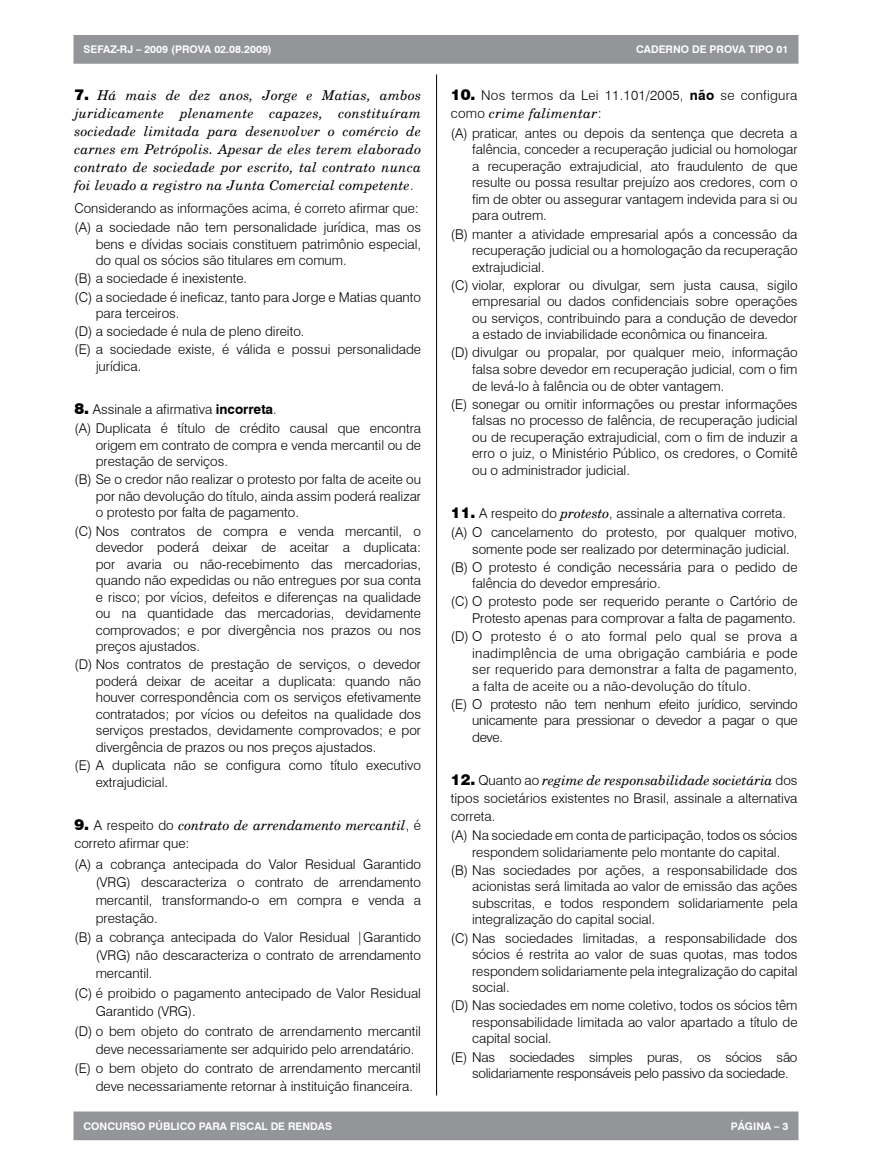
<style>
.page{position:relative;width:872px;height:1170px;background:#fff}
.page>*{position:absolute;margin:0;border:0;box-sizing:border-box;transform-origin:0 0}
.t1{font:300 13.5px/16.5px "Swiss 721 BT";color:#000}
.t2{font:italic 13.5px/18px "New Century Schlbk";color:#000;text-align:justify}
.t3{font:300 13.5px/16.5px "Swiss 721 BT";letter-spacing:-.02em;color:#000}
.t4{font:300 13.5px "Swiss 721 BT";letter-spacing:.02em;color:#000}
.t5{font:italic 13.5px "New Century Schlbk";letter-spacing:.02em;color:#000}
.t6{font:700 10.5px "Swiss 721 BT";color:#fff}
.s1{font-family:"Swiss 721 BT";font-weight:900;font-style:normal;font-size:15px}
.s2{font-family:"Swiss 721 BT";font-weight:300;font-style:normal}
.s3{font-weight:900;font-size:15px}
.s4{font-weight:700}
.s5{font-family:"New Century Schlbk";font-weight:400;font-style:italic}
</style>
<div class="page">
<div style="left:74px;top:36px;width:723px;height:27px;background:#939598"></div>
<div style="left:73px;top:35px;width:725px;height:29px;border:2px solid #939598"></div>
<div style="left:74px;top:1112px;width:723px;height:27px;background:#939598"></div>
<div style="left:73px;top:1111px;width:725px;height:29px;border:2px solid #939598"></div>
<hr style="left:436px;top:74px;width:1px;height:1021px;background:#000">
<p class="t6" style="left:83px;top:43px;width:190px">SEFAZ-RJ – 2009 (PROVA 02.08.2009)</p>
<p class="t6" style="left:636px;top:43px;width:154px">CADERNO DE PROVA TIPO 01</p>
<p class="t2" style="left:74px;top:87px;width:348px"><span class="s1">7.</span> Há mais de dez anos, Jorge e Matias, ambos juridicamente plenamente capazes, constituíram sociedade limitada para desenvolver o comércio de carnes em Petrópolis. Apesar de eles terem elaborado contrato de sociedade por escrito, tal contrato nunca foi levado a registro na Junta Comercial competente<span class="s2">.</span></p>
<p class="t1" style="left:74px;top:198px;width:348px;line-height:19.5px">Considerando as informações acima, é correto afirmar que: (A) a sociedade não tem personalidade jurídica, mas os</p>
<p class="t1" style="left:96px;top:235px;width:327px">bens e dívidas sociais constituem patrimônio especial, do qual os sócios são titulares em comum.</p>
<p class="t1" style="left:74px;top:269px;width:348px;line-height:18.1px">(B) a sociedade é inexistente.<br>(C) a sociedade é ineficaz, tanto para Jorge e Matias quanto</p>
<p class="t1" style="left:74px;top:304px;width:348px;line-height:18.1px;text-indent:21px">para terceiros.<br>(D) a sociedade é nula de pleno direito.<br>(E) a sociedade existe, é válida e possui personalidade</p>
<p class="t1" style="left:96px;top:358px;width:47px">jurídica.</p>
<p class="t1" style="left:74px;top:399px;width:348px;line-height:19.5px"><span class="s3">8.</span> Assinale a afirmativa <span class="s4">incorreta</span>.<br>(A) Duplicata é título de crédito causal que encontra</p>
<p class="t1" style="left:96px;top:436px;width:327px">origem em contrato de compra e venda mercantil ou de prestação de serviços.</p>
<p class="t1" style="left:96px;top:471px;width:327px;text-align:justify;text-indent:-21px">(B) Se o credor não realizar o protesto por falta de aceite ou por não devolução do título, ainda assim poderá realizar o protesto por falta de pagamento.</p>
<p class="t1" style="left:96px;top:522px;width:327px;text-align:justify;text-indent:-21px">(C) Nos contratos de compra e venda mercantil, o devedor poderá deixar de aceitar a duplicata: por avaria ou não-recebimento das mercadorias, quando não expedidas ou não entregues por sua conta e risco; por vícios, defeitos e diferenças na qualidade ou na quantidade das mercadorias, devidamente comprovados; e por divergência nos prazos ou nos preços ajustados.</p>
<p class="t1" style="left:96px;top:656px;width:327px;text-align:justify;text-indent:-21px">(D) Nos contratos de prestação de serviços, o devedor poderá deixar de aceitar a duplicata: quando não houver correspondência com os serviços efetivamente contratados; por vícios ou defeitos na qualidade dos serviços prestados, devidamente comprovados; e por divergência de prazos ou nos preços ajustados.</p>
<p class="t1" style="left:96px;top:757px;width:327px;text-indent:-21px">(E) A duplicata não se configura como título executivo extrajudicial.</p>
<p class="t2" style="left:74px;top:815px;width:348px"><span class="s1">9.</span> <span class="s2">A respeito do</span> contrato de arrendamento mercantil<span class="s2">, é</span></p>
<p class="t1" style="left:74px;top:832px;width:348px;line-height:21px">correto afirmar que:<br>(A) a cobrança antecipada do Valor Residual Garantido</p>
<p class="t1" style="left:96px;top:872px;width:327px;line-height:18px;text-align:justify">(VRG) descaracteriza o contrato de arrendamento mercantil, transformando-o em compra e venda a prestação.</p>
<p class="t1" style="left:96px;top:928px;width:327px;line-height:18px;text-align:justify;text-indent:-21px">(B) a cobrança antecipada do Valor Residual |Garantido (VRG) não descaracteriza o contrato de arrendamento mercantil.</p>
<p class="t1" style="left:96px;top:983px;width:327px;line-height:18px;text-indent:-21px">(C) é proibido o pagamento antecipado de Valor Residual<br>Garantido (VRG).</p>
<p class="t1" style="left:96px;top:1021px;width:327px;line-height:18px;text-indent:-21px">(D) o bem objeto do contrato de arrendamento mercantil deve necessariamente ser adquirido pelo arrendatário.</p>
<p class="t1" style="left:96px;top:1059px;width:327px;line-height:18px;text-indent:-21px">(E) o bem objeto do contrato de arrendamento mercantil deve necessariamente retornar à instituição financeira.</p>
<p class="t4" style="left:451px;top:87px;width:348px"><span class="s3">10.</span> Nos termos da Lei 11.101/2005, <span class="s4">não</span> se configura</p>
<p class="t5" style="left:451px;top:105px;width:152px"><span class="s2">como</span> crime falimentar<span class="s2">:</span></p>
<p class="t1" style="left:472px;top:125px;width:327px;text-align:justify;text-indent:-21px">(A) praticar, antes ou depois da sentença que decreta a falência, conceder a recuperação judicial ou homologar a recuperação extrajudicial, ato fraudulento de que resulte ou possa resultar prejuízo aos credores, com o fim de obter ou assegurar vantagem indevida para si ou para outrem.</p>
<p class="t1" style="left:472px;top:225px;width:327px;text-align:justify;text-indent:-21px">(B) manter a atividade empresarial após a concessão da recuperação judicial ou a homologação da recuperação extrajudicial.</p>
<p class="t1" style="left:472px;top:276px;width:327px;text-align:justify;text-indent:-21px">(C) violar, explorar ou divulgar, sem justa causa, sigilo empresarial ou dados confidenciais sobre operações ou serviços, contribuindo para a condução de devedor a estado de inviabilidade econômica ou financeira.</p>
<p class="t1" style="left:472px;top:344px;width:327px;text-align:justify;text-indent:-21px">(D) divulgar ou propalar, por qualquer meio, informação falsa sobre devedor em recuperação judicial, com o fim de levá-lo à falência ou de obter vantagem.</p>
<p class="t1" style="left:472px;top:395px;width:327px;text-align:justify;text-indent:-21px">(E) sonegar ou omitir informações ou prestar informações falsas no processo de falência, de recuperação judicial ou de recuperação extrajudicial, com o fim de induzir a erro o juiz, o Ministério Público, os credores, o Comitê ou o administrador judicial.</p>
<p class="t1" style="left:451px;top:503px;width:348px;line-height:19.5px"><span class="s3">11.</span> A respeito do <span class="s5">protesto</span>, assinale a alternativa correta. (A) O cancelamento do protesto, por qualquer motivo,</p>
<p class="t1" style="left:451px;top:539px;width:348px;line-height:18.1px;text-indent:21px">somente pode ser realizado por determinação judicial. (B) O protesto é condição necessária para o pedido de</p>
<p class="t1" style="left:451px;top:574px;width:348px;line-height:18.1px;text-indent:21px">falência do devedor empresário.<br>(C) O protesto pode ser requerido perante o Cartório de</p>
<p class="t1" style="left:451px;top:609px;width:348px;line-height:18.1px;text-align:right">Protesto apenas para comprovar a falta de pagamento.<br>(D) O protesto é o ato formal pelo qual se prova a</p>
<p class="t1" style="left:472px;top:644px;width:327px;text-align:justify">inadimplência de uma obrigação cambiária e pode ser requerido para demonstrar a falta de pagamento, a falta de aceite ou a não-devolução do título.</p>
<p class="t1" style="left:472px;top:695px;width:327px;text-align:justify;text-indent:-21px">(E) O protesto não tem nenhum efeito jurídico, servindo unicamente para pressionar o devedor a pagar o que deve.</p>
<p class="t2" style="left:451px;top:771px;width:348px"><span class="s1">12.</span> <span class="s2">Quanto ao</span> regime de responsabilidade societária <span class="s2">dos</span></p>
<p class="t1" style="left:451px;top:788px;width:348px;line-height:18px">tipos societários existentes no Brasil, assinale a alternativa correta.</p>
<p class="t1" style="left:451px;top:827px;width:348px;text-align:center">(A) Na sociedade em conta de participação, todos os sócios respondem solidariamente pelo montante do capital.</p>
<p class="t1" style="left:472px;top:861px;width:327px;text-align:justify;text-indent:-21px">(B) Nas sociedades por ações, a responsabilidade dos acionistas será limitada ao valor de emissão das ações subscritas, e todos respondem solidariamente pela integralização do capital social.</p>
<p class="t1" style="left:472px;top:929px;width:327px;text-align:justify;text-indent:-21px">(C) Nas sociedades limitadas, a responsabilidade dos sócios é restrita ao valor de suas quotas, mas todos respondem solidariamente pela integralização do capital social.</p>
<p class="t1" style="left:472px;top:997px;width:327px;text-align:justify;text-indent:-21px">(D) Nas sociedades em nome coletivo, todos os sócios têm responsabilidade limitada ao valor apartado a título de capital social.</p>
<p class="t3" style="left:472px;top:1048px;width:327px;text-indent:-21px">(E) Nas sociedades simples puras, os sócios são solidariamente responsáveis pelo passivo da sociedade.</p>
<p class="t6" style="left:83px;top:1119px;width:250px">CONCURSO PÚBLICO PARA FISCAL DE RENDAS</p>
<p class="t6" style="left:730px;top:1119px;width:59px">PÁGINA – 3</p>
</div>
